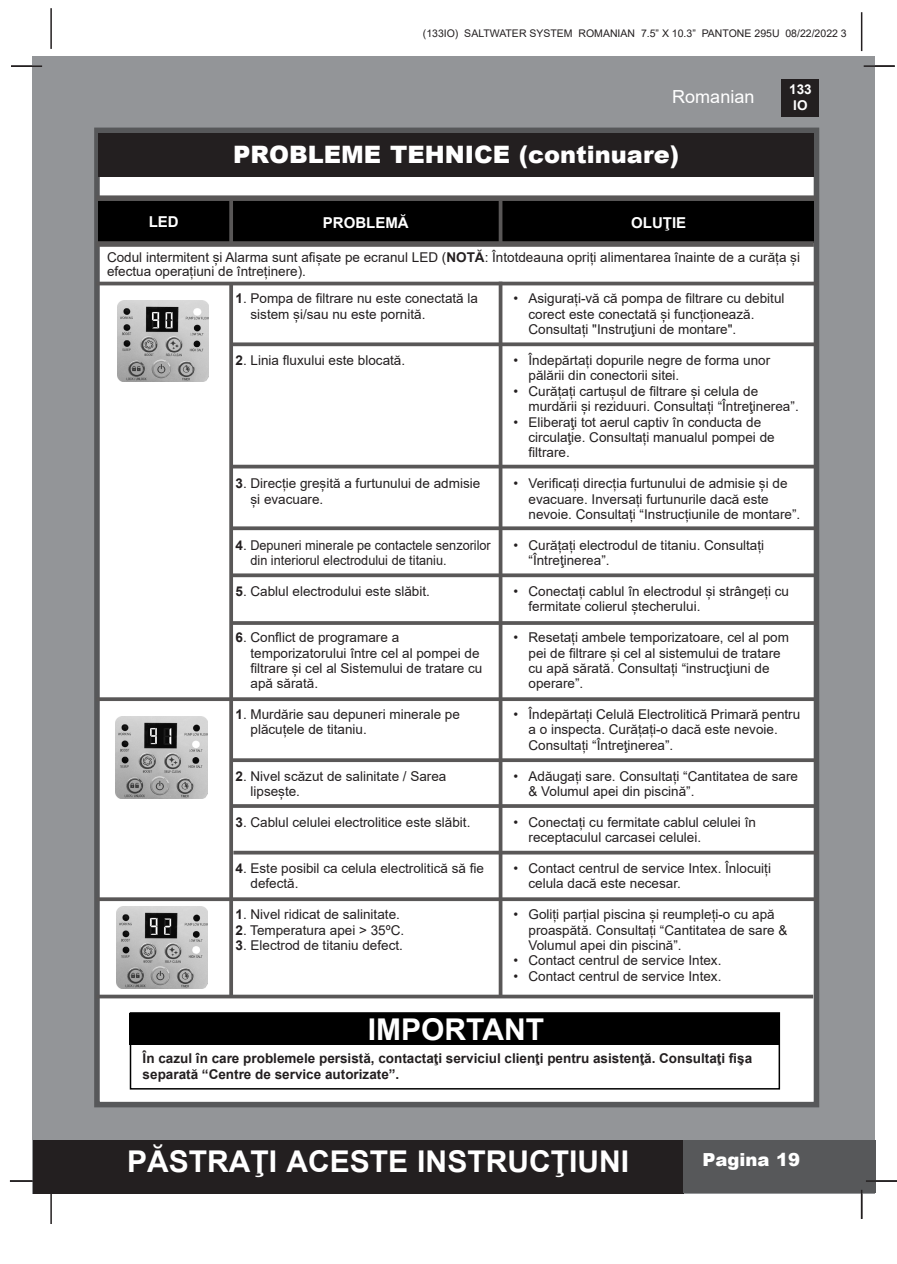
<style>
.page{position:relative;width:897px;height:1264px;background:#fff}
.page>*{position:absolute;margin:0;border:0;box-sizing:border-box;transform-origin:0 0}
.Paragraph_Style40{font:700 30px "Arial";color:#fff}
.t1{font:900 24px "Arial";color:#fff}
.t2{font:18px "Arial";color:#fff}
.t3{font:900 18px "Arial";color:#fff}
.Paragraph_Style1{font:700 15px "Arial";color:#fff}
.Paragraph_Style17{font:700 15px "Arial";color:#fff}
.Paragraph_Style1-2{font:13.5px/15.5px "Arial";color:#231f20}
.Paragraph_Style1-3{font:700 13.5px/15.5px "Arial";color:#231f20}
.t4{font:700 13.5px/16.2px "Arial";color:#fff;text-align:center}
.t5{font:10.5px "Arial";color:#231f20}
.s1{font-weight:700}
</style>
<div class="page">
<hr style="left:50px;top:8px;width:2px;height:41px;background:#231f20">
<hr style="left:860px;top:12px;width:2px;height:39px;background:#231f20">
<hr style="left:50px;top:1193px;width:2px;height:31px;background:#231f20">
<div style="left:33px;top:56px;width:842px;height:1137px;background:#939598"></div>
<div style="left:781px;top:79px;width:38px;height:38px;background:#231f20"></div>
<div style="left:33px;top:1140px;width:650px;height:53px;background:#231f20"></div>
<div style="left:682px;top:1140px;width:193px;height:53px;background:#57585a"></div>
<div style="left:94px;top:128px;width:725px;height:979px;background:#fff;border:6px solid #57585a"></div>
<hr style="left:863px;top:65px;width:31px;height:2px;background:#231f20">
<hr style="left:865px;top:1180px;width:31px;height:1px;background:#231f20">
<hr style="left:860px;top:1189px;width:2px;height:30px;background:#231f20">
<hr style="left:10px;top:1180px;width:31px;height:1px;background:#231f20">
<hr style="left:11px;top:65px;width:31px;height:2px;background:#231f20">
<img style="left:117px;top:300px;width:91px;height:82px">
<img style="left:116px;top:906px;width:91px;height:82px">
<img style="left:116px;top:717px;width:91px;height:81px">
<div style="left:98px;top:133px;width:715px;height:43px;background:#231f20"></div>
<div style="left:130px;top:1012px;width:650px;height:77px;border:2px solid #000"></div>
<div style="left:130px;top:1013px;width:649px;height:31px;background:#000"></div>
<div style="left:98px;top:197px;width:715px;height:45px;background:#000"></div>
<svg style="left:233px;top:342px;width:583px;height:4px;background:#6b6969"></svg>
<hr style="left:230px;top:465px;width:585px;height:3px;background:#595757">
<svg style="left:233px;top:526px;width:583px;height:4px;background:#696767"></svg>
<svg style="left:233px;top:758px;width:582px;height:4px;background:#656363"></svg>
<svg style="left:233px;top:804px;width:581px;height:4px;background:#626060"></svg>
<hr style="left:233px;top:851px;width:584px;height:3px;background:#595757">
<svg style="left:96px;top:697px;width:717px;height:4px;background:#646363"></svg>
<svg style="left:97px;top:897px;width:720px;height:4px;background:#666464"></svg>
<div style="left:96px;top:241px;width:717px;height:6px;background:#595757"></div>
<svg style="left:96px;top:994px;width:717px;height:4px;background:#747272"></svg>
<hr style="left:96px;top:282px;width:721px;height:3px;background:#595757">
<svg style="left:229px;top:285px;width:4px;height:710px;background:#646262"></svg>
<svg style="left:229px;top:201px;width:4px;height:40px"></svg>
<svg style="left:498px;top:285px;width:4px;height:711px;background:#747272"></svg>
<svg style="left:498px;top:201px;width:4px;height:41px"></svg>
<svg style="left:231px;top:573px;width:583px;height:4px;background:#6b6969"></svg>
<svg style="left:232px;top:621px;width:585px;height:4px;background:#626060"></svg>
<div style="left:96px;top:195px;width:720px;height:6px;background:#595757"></div>
<p class="t5" style="left:423px;top:26px;width:425px">(133IO) SALTWATER SYSTEM ROMANIAN 7.5” X 10.3” PANTONE 295U 08/22/2022 3</p>
<h3 class="t2" style="left:672px;top:84px;width:84px">Romanian</h3>
<p class="t1" style="left:233px;top:137px;width:447px">PROBLEME TEHNICE (continuare)</p>
<p class="t4" style="left:789px;top:81px;width:24px">133<br>IO</p>
<p class="Paragraph_Style17" style="left:149px;top:211px;width:31px">LED</p>
<p class="Paragraph_Style1" style="left:323px;top:212px;width:87px">PROBLEMĂ</p>
<p class="Paragraph_Style1" style="left:631px;top:212px;width:57px">OLUŢIE</p>
<p class="Paragraph_Style1-2" style="left:107px;top:249px;width:694px">Codul intermitent și Alarma sunt afișate pe ecranul LED (<span class="s1">NOTĂ</span>: Întotdeauna opriți alimentarea înainte de a curăța și</p>
<p class="Paragraph_Style1-2" style="left:107px;top:263px;width:200px">efectua operațiuni de întreținere).</p>
<p class="Paragraph_Style1-2" style="left:528px;top:291px;width:257px;text-indent:-15px">• Asigurați-vă că pompa de filtrare cu debitul corect este conectată și funcționează.<br>Consultați "Instruţiuni de montare".</p>
<p class="Paragraph_Style1-2" style="left:528px;top:352px;width:243px;text-indent:-15px">• Îndepărtați dopurile negre de forma unor pălării din conectorii sitei.</p>
<p class="Paragraph_Style1-2" style="left:528px;top:383px;width:272px;text-indent:-15px">• Curățați cartușul de filtrare și celula de murdării și reziduuri. Consultați “Întreţinerea”.</p>
<p class="Paragraph_Style1-2" style="left:528px;top:414px;width:248px;text-indent:-15px">• Eliberaţi tot aerul captiv în conducta de circulaţie. Consultați manualul pompei de filtrare.</p>
<p class="Paragraph_Style1-2" style="left:528px;top:475px;width:273px;text-indent:-15px">• Verificați direcția furtunului de admisie și de evacuare. Inversați furtunurile dacă este nevoie. Consultați “Instrucțiunile de montare”.</p>
<p class="Paragraph_Style1-2" style="left:528px;top:537px;width:237px;text-indent:-15px">• Curățați electrodul de titaniu. Consultați “Întreţinerea”.</p>
<p class="Paragraph_Style1-2" style="left:528px;top:583px;width:262px;text-indent:-15px">• Conectați cablul în electrodul și strângeți cu fermitate colierul ștecherului.</p>
<p class="Paragraph_Style1-2" style="left:528px;top:629px;width:262px;text-indent:-15px">• Resetați ambele temporizatoare, cel al pom pei de filtrare și cel al sistemului de tratare cu apă sărată. Consultați “instrucţiuni de operare”.</p>
<p class="Paragraph_Style1-2" style="left:528px;top:706px;width:273px;text-indent:-15px">• Îndepărtați Celulă Electrolitică Primară pentru a o inspecta. Curățați-o dacă este nevoie.<br>Consultați “Întreţinerea”.</p>
<p class="Paragraph_Style1-2" style="left:528px;top:768px;width:271px;text-indent:-15px">• Adăugați sare. Consultați “Cantitatea de sare &amp; Volumul apei din piscină”.</p>
<p class="Paragraph_Style1-2" style="left:528px;top:814px;width:229px;text-indent:-15px">• Conectați cu fermitate cablul celulei în receptaculul carcasei celulei.</p>
<p class="Paragraph_Style1-2" style="left:528px;top:860px;width:244px;text-indent:-15px">• Contact centrul de service Intex. Înlocuiți celula dacă este necesar.</p>
<p class="Paragraph_Style1-2" style="left:528px;top:906px;width:260px;text-indent:-15px">• Goliți parțial piscina și reumpleți-o cu apă proaspătă. Consultați “Cantitatea de sare &amp;<br>Volumul apei din piscină”.</p>
<p class="Paragraph_Style1-2" style="left:513px;top:953px;width:209px">• Contact centrul de service Intex.</p>
<p class="Paragraph_Style1-2" style="left:513px;top:968px;width:209px">• Contact centrul de service Intex.</p>
<p class="Paragraph_Style1-2" style="left:250px;top:291px;width:229px;text-indent:-15px"><span class="s1">1</span>. Pompa de filtrare nu este conectată la sistem și/sau nu este pornită.</p>
<p class="Paragraph_Style1-2" style="left:235px;top:352px;width:171px"><span class="s1">2</span>. Linia fluxului este blocată.</p>
<p class="Paragraph_Style1-2" style="left:250px;top:475px;width:231px;text-indent:-15px"><span class="s1">3</span>. Direcție greșită a furtunului de admisie și evacuare.</p>
<p class="Paragraph_Style1-2" style="left:250px;top:537px;width:242px;text-indent:-15px"><span class="s1">4</span>. Depuneri minerale pe contactele senzorilor din interiorul electrodului de titaniu.</p>
<p class="Paragraph_Style1-2" style="left:235px;top:583px;width:196px"><span class="s1">5</span>. Cablul electrodului este slăbit.</p>
<p class="Paragraph_Style1-2" style="left:250px;top:629px;width:233px;text-indent:-15px"><span class="s1">6</span>. Conflict de programare a temporizatorului între cel al pompei de filtrare și cel al Sistemului de tratare cu apă sărată.</p>
<p class="Paragraph_Style1-2" style="left:250px;top:706px;width:211px;text-indent:-15px"><span class="s1">1</span>. Murdărie sau depuneri minerale pe plăcuțele de titaniu.</p>
<p class="Paragraph_Style1-2" style="left:250px;top:768px;width:197px;text-indent:-15px"><span class="s1">2</span>. Nivel scăzut de salinitate / Sarea lipsește.</p>
<p class="Paragraph_Style1-2" style="left:235px;top:814px;width:236px"><span class="s1">3</span>. Cablul celulei electrolitice este slăbit.</p>
<p class="Paragraph_Style1-2" style="left:250px;top:860px;width:235px;text-indent:-15px"><span class="s1">4</span>. Este posibil ca celula electrolitică să fie defectă.</p>
<p class="Paragraph_Style1-2" style="left:235px;top:906px;width:166px"><span class="s1">1</span>. Nivel ridicat de salinitate.</p>
<p class="Paragraph_Style1-2" style="left:235px;top:922px;width:170px"><span class="s1">2</span>. Temperatura apei &gt; 35ºC.</p>
<p class="Paragraph_Style1-2" style="left:235px;top:937px;width:169px"><span class="s1">3</span>. Electrod de titaniu defect.</p>
<p class="Paragraph_Style40" style="left:368px;top:1008px;width:178px">IMPORTANT</p>
<p class="Paragraph_Style1-3" style="left:143px;top:1051px;width:611px">În cazul în care problemele persistă, contactaţi serviciul clienţi pentru asistenţă. Consultaţi fişa separată “Centre de service autorizate”.</p>
<h1 class="Paragraph_Style40" style="left:127px;top:1140px;width:503px">PĂSTRAŢI ACESTE INSTRUCŢIUNI</h1>
<h3 class="t3" style="left:702px;top:1146px;width:99px">Pagina 19</h3>
</div>
